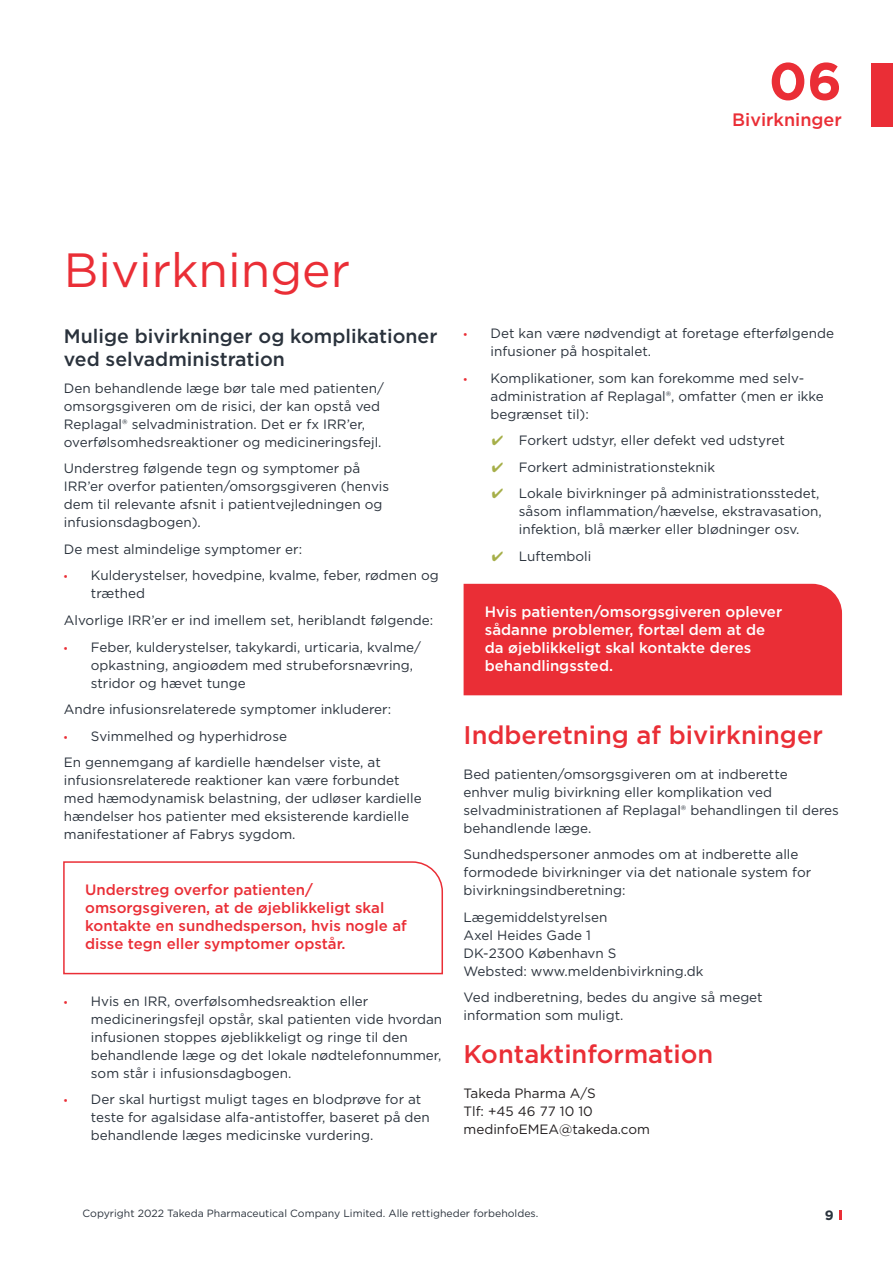
<style>
.page{position:relative;width:893px;height:1263px;background:#fff}
.page>*{position:absolute;margin:0;border:0;box-sizing:border-box;transform-origin:0 0}
.Chapter_number{font:700 52.5px "Gotham";color:#ea2e36}
.header_1{font:48px "Gotham";color:#ea2e36}
.Header_2{font:500 25.5px "Gotham";color:#ea2e36}
.Header_3{font:500 19.5px/23.4px "Gotham";color:#2a323c}
.Chapter_title{font:500 18px "Gotham";color:#ea2e36}
.box3{font:500 15px/18px "Gotham";color:#ea2e36}
.box1{font:500 15px/18px "Gotham";color:#fff}
.Body{font:13.5px/18px "Gotham";color:#2a323c}
.Body-2{font:13.5px/18px "Gotham";color:#231f20}
.t1{font:700 13.5px "Gotham";color:#2a323c}
.t2{font:10.5px "Gotham";color:#2a323c}
.s1{font-family:"Myriad Pro";color:#ea2e36}
.s2{color:#a6af49}
</style>
<div class="page">
<div style="left:872px;top:63px;width:21px;height:64px;background:#ea2e36"></div>
<svg style="left:839px;top:1210px;width:3px;height:10px"></svg>
<div style="left:464px;top:584px;width:378px;height:111px;background:#ea2e36"></div>
<svg style="left:63px;top:861px;width:380px;height:114px"></svg>
<p class="Chapter_number" style="left:769px;top:46px;width:75px">06</p>
<p class="Chapter_title" style="left:732px;top:108px;width:111px">Bivirkninger</p>
<p class="header_1" style="left:64px;top:240px;width:288px">Bivirkninger</p>
<p class="Header_3" style="left:64px;top:324px;width:375px">Mulige bivirkninger og komplikationer ved selvadministration</p>
<p class="Body" style="left:64px;top:379px;width:321px">Den behandlende læge bør tale med patienten/ omsorgsgiveren om de risici, der kan opstå ved Replagal® selvadministration. Det er fx IRR’er, overfølsomhedsreaktioner og medicineringsfejl.</p>
<p class="Body" style="left:64px;top:459px;width:327px">Understreg følgende tegn og symptomer på IRR’er overfor patienten/omsorgsgiveren (henvis dem til relevante afsnit i patientvejledningen og infusionsdagbogen).</p>
<p class="Body" style="left:64px;top:540px;width:240px">De mest almindelige symptomer er:</p>
<p class="Body" style="left:91px;top:566px;width:349px;text-indent:-27px"><span class="s1">•</span> Kulderystelser, hovedpine, kvalme, feber, rødmen og træthed</p>
<p class="Body" style="left:64px;top:611px;width:371px">Alvorlige IRR’er er ind imellem set, heriblandt følgende:</p>
<p class="Body" style="left:91px;top:637px;width:332px;text-indent:-27px"><span class="s1">•</span> Feber, kulderystelser, takykardi, urticaria, kvalme/ opkastning, angioødem med strubeforsnævring, stridor og hævet tunge</p>
<p class="Body" style="left:64px;top:700px;width:329px">Andre infusionsrelaterede symptomer inkluderer:</p>
<p class="Body" style="left:64px;top:726px;width:225px"><span class="s1">•</span> Svimmelhed og hyperhidrose</p>
<p class="Body" style="left:64px;top:753px;width:359px">En gennemgang af kardielle hændelser viste, at infusionsrelaterede reaktioner kan være forbundet med hæmodynamisk belastning, der udløser kardielle hændelser hos patienter med eksisterende kardielle manifestationer af Fabrys sygdom.</p>
<p class="box3" style="left:85px;top:881px;width:323px">Understreg overfor patienten/ omsorgsgiveren, at de øjeblikkeligt skal kontakte en sundhedsperson, hvis nogle af disse tegn eller symptomer opstår.</p>
<p class="Body" style="left:91px;top:991px;width:353px;text-indent:-27px"><span class="s1">•</span> Hvis en IRR, overfølsomhedsreaktion eller medicineringsfejl opstår, skal patienten vide hvordan infusionen stoppes øjeblikkeligt og ringe til den behandlende læge og det lokale nødtelefonnummer, som står i infusionsdagbogen.</p>
<p class="Body" style="left:91px;top:1090px;width:340px;text-indent:-27px"><span class="s1">•</span> Der skal hurtigst muligt tages en blodprøve for at teste for agalsidase alfa-antistoffer, baseret på den behandlende læges medicinske vurdering.</p>
<p class="Body" style="left:491px;top:324px;width:345px;text-indent:-27px"><span class="s1">•</span> Det kan være nødvendigt at foretage efterfølgende infusioner på hospitalet.</p>
<p class="Body" style="left:491px;top:369px;width:335px;text-indent:-27px"><span class="s1">•</span> Komplikationer, som kan forekomme med selv&shy;administration af Replagal®, omfatter (men er ikke begrænset til):</p>
<p class="Body" style="left:492px;top:431px;width:294px"><span class="s2">✔</span> Forkert udstyr, eller defekt ved udstyret</p>
<p class="Body" style="left:492px;top:458px;width:225px"><span class="s2">✔</span> Forkert administrationsteknik</p>
<p class="Body" style="left:519px;top:484px;width:304px;text-indent:-27px"><span class="s2">✔</span> Lokale bivirkninger på administrationsstedet, såsom inflammation/hævelse, ekstravasation, infektion, blå mærker eller blødninger osv.</p>
<p class="Body" style="left:492px;top:547px;width:101px"><span class="s2">✔</span> Luftemboli</p>
<p class="box1" style="left:485px;top:602px;width:299px">Hvis patienten/omsorgsgiveren oplever sådanne problemer, fortæl dem at de da øjeblikkeligt skal kontakte deres behandlingssted.</p>
<p class="Header_2" style="left:464px;top:718px;width:361px">Indberetning af bivirkninger</p>
<p class="Body" style="left:464px;top:764px;width:377px">Bed patienten/omsorgsgiveren om at indberette<br>enhver mulig bivirkning eller komplikation ved selvadministrationen af Replagal® behandlingen til deres behandlende læge.</p>
<p class="Body" style="left:464px;top:845px;width:349px">Sundhedspersoner anmodes om at indberette alle formodede bivirkninger via det nationale system for bivirkningsindberetning:</p>
<p class="Body" style="left:464px;top:907px;width:242px">Lægemiddelstyrelsen<br>Axel Heides Gade 1<br>DK-2300 København S<br>Websted: www.meldenbivirkning.dk</p>
<p class="Body" style="left:464px;top:988px;width:301px">Ved indberetning, bedes du angive så meget information som muligt.</p>
<p class="Header_2" style="left:464px;top:1037px;width:251px">Kontaktinformation</p>
<p class="Body-2" style="left:464px;top:1084px;width:188px">Takeda Pharma A/S<br>Tlf: +45 46 77 10 10 medinfoEMEA@takeda.com</p>
<p class="t2" style="left:83px;top:1207px;width:457px">Copyright 2022 Takeda Pharmaceutical Company Limited. Alle rettigheder forbeholdes.</p>
<p class="t1" style="left:825px;top:1206px;width:10px">9</p>
</div>
